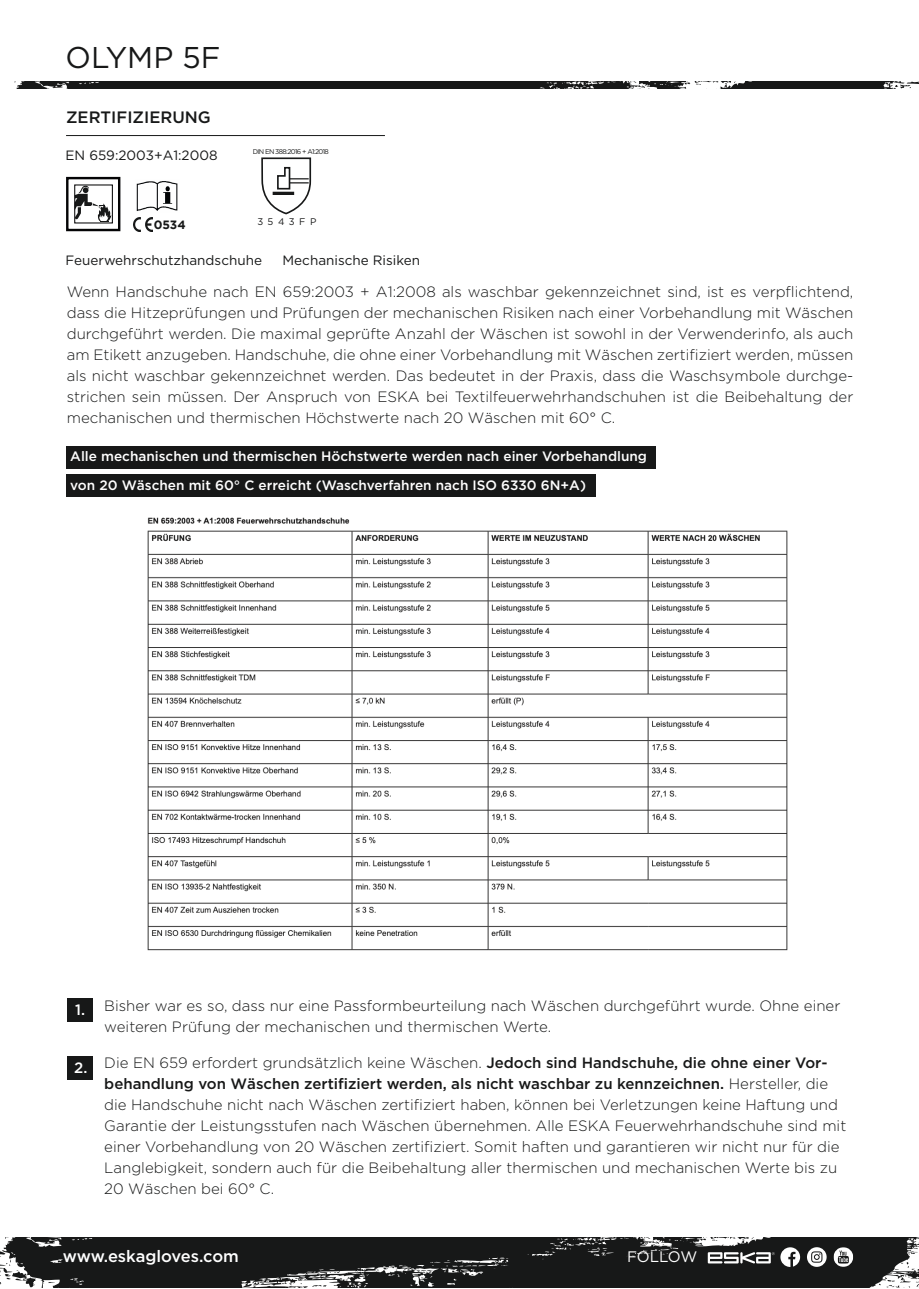
<style>
.page{position:relative;width:919px;height:1289px;background:#fff}
.page>*{position:absolute;margin:0;border:0;box-sizing:border-box;transform-origin:0 0}
.t1{font:30px "Gotham";color:#171818}
.t2{font:500 16.5px "Gotham";color:#fff}
.Kontrolnummer{font:500 16.5px "Gotham";color:#171818}
.t3{font:15.15px "Gotham";letter-spacing:-.015em;color:#fff}
.Lesetext{font:300 15px/21px "Gotham";color:#171818}
.Lesetext-2{font:500 15px "Gotham";color:#fff}
.Lesetext-3{font:500 13.65px/29px "Gotham";color:#fff}
.Kontrolnummer-2{font:13.5px "Gotham";color:#171818}
.Anleitungen{font:700 12px "Gotham";color:#171818}
.t4{font:9.6px "Gotham";letter-spacing:.47em;color:#171818}
.t5{font:6.9px "Gotham";letter-spacing:-.09em;color:#171818}
.s1{font-weight:500}
</style>
<div class="page">
<svg style="left:0;top:1237px;width:919px;height:51px;background:#303131"></svg>
<svg style="left:14px;top:82px;width:904px;height:7px;background:#343535"></svg>
<div style="left:66px;top:177px;width:54px;height:54px;border:2px solid #040405"></div>
<svg style="left:76px;top:186px;width:35px;height:35px"></svg>
<div style="left:74px;top:184px;width:39px;height:39px;border:1px solid #040405"></div>
<img style="left:136px;top:181px;width:42px;height:30px">
<img style="left:133px;top:217px;width:19px;height:14px">
<hr style="left:66px;top:135px;width:319px;height:1px;background:#171818">
<div style="left:66px;top:446px;width:589px;height:22px;background:#171818"></div>
<div style="left:66px;top:474px;width:529px;height:22px;background:#171818"></div>
<div style="left:67px;top:998px;width:26px;height:23px;background:#171818"></div>
<div style="left:67px;top:1056px;width:26px;height:23px;background:#171818"></div>
<img style="left:147px;top:517px;width:641px;height:434px">
<svg style="left:261px;top:157px;width:50px;height:57px"></svg>
<h1 class="t1" style="left:66px;top:41px;width:156px">OLYMP 5F</h1>
<p class="Kontrolnummer" style="left:66px;top:108px;width:146px">ZERTIFIZIERUNG</p>
<p class="Kontrolnummer-2" style="left:66px;top:147px;width:153px">EN 659:2003+A1:2008</p>
<p class="Anleitungen" style="left:154px;top:217px;width:33px">0534</p>
<p class="t5" style="left:253px;top:148px;width:78px">DIN EN 388:2016 + A1:2018</p>
<p class="t4" style="left:257px;top:216px;width:61px">3543FP</p>
<p class="Kontrolnummer-2" style="left:66px;top:252px;width:198px">Feuerwehrschutzhandschuhe</p>
<p class="Kontrolnummer-2" style="left:282px;top:252px;width:139px">Mechanische Risiken</p>
<p class="Lesetext" style="left:67px;top:281px;width:788px;text-align:justify">Wenn Handschuhe nach EN 659:2003 + A1:2008 als waschbar gekennzeichnet sind, ist es verpflichtend, dass die Hitzeprüfungen und Prüfungen der mechanischen Risiken nach einer Vorbehandlung mit Wäschen durchgeführt werden. Die maximal geprüfte Anzahl der Wäschen ist sowohl in der Verwenderinfo, als auch am Etikett anzugeben. Handschuhe, die ohne einer Vorbehandlung mit Wäschen zertifiziert werden, müssen als nicht waschbar gekennzeichnet werden. Das bedeutet in der Praxis, dass die Waschsymbole durchge&shy;strichen sein müssen. Der Anspruch von ESKA bei Textilfeuerwehrhandschuhen ist die Beibehaltung der mechanischen und thermischen Höchstwerte nach 20 Wäschen mit 60° C.</p>
<p class="Lesetext-3" style="left:70px;top:441px;width:578px">Alle mechanischen und thermischen Höchstwerte werden nach einer Vorbehandlung von 20 Wäschen mit 60° C erreicht (Waschverfahren nach ISO 6330 6N+A)</p>
<p class="Lesetext-2" style="left:75px;top:1001px;width:11px">1.</p>
<p class="Lesetext-2" style="left:74px;top:1059px;width:15px">2.</p>
<p class="Lesetext" style="left:104px;top:995px;width:737px">Bisher war es so, dass nur eine Passformbeurteilung nach Wäschen durchgeführt wurde. Ohne einer weiteren Prüfung der mechanischen und thermischen Werte.</p>
<p class="Lesetext" style="left:104px;top:1051px;width:743px">Die EN 659 erfordert grundsätzlich keine Wäschen. <span class="s1">Jedoch sind Handschuhe, die ohne einer Vor&shy;behandlung von Wäschen zertifiziert werden, als nicht waschbar zu kennzeichnen.</span> Hersteller, die die Handschuhe nicht nach Wäschen zertifiziert haben, können bei Verletzungen keine Haftung und Garantie der Leistungsstufen nach Wäschen übernehmen. Alle ESKA Feuerwehrhandschuhe sind mit einer Vorbehandlung von 20 Wäschen zertifiziert. Somit haften und garantieren wir nicht nur für die Langlebigkeit, sondern auch für die Beibehaltung aller thermischen und mechanischen Werte bis zu 20 Wäschen bei 60° C.</p>
<p class="t2" style="left:63px;top:1246px;width:178px">www.eskagloves.com</p>
<p class="t3" style="left:627px;top:1248px;width:72px">FOLLOW</p>
</div>
